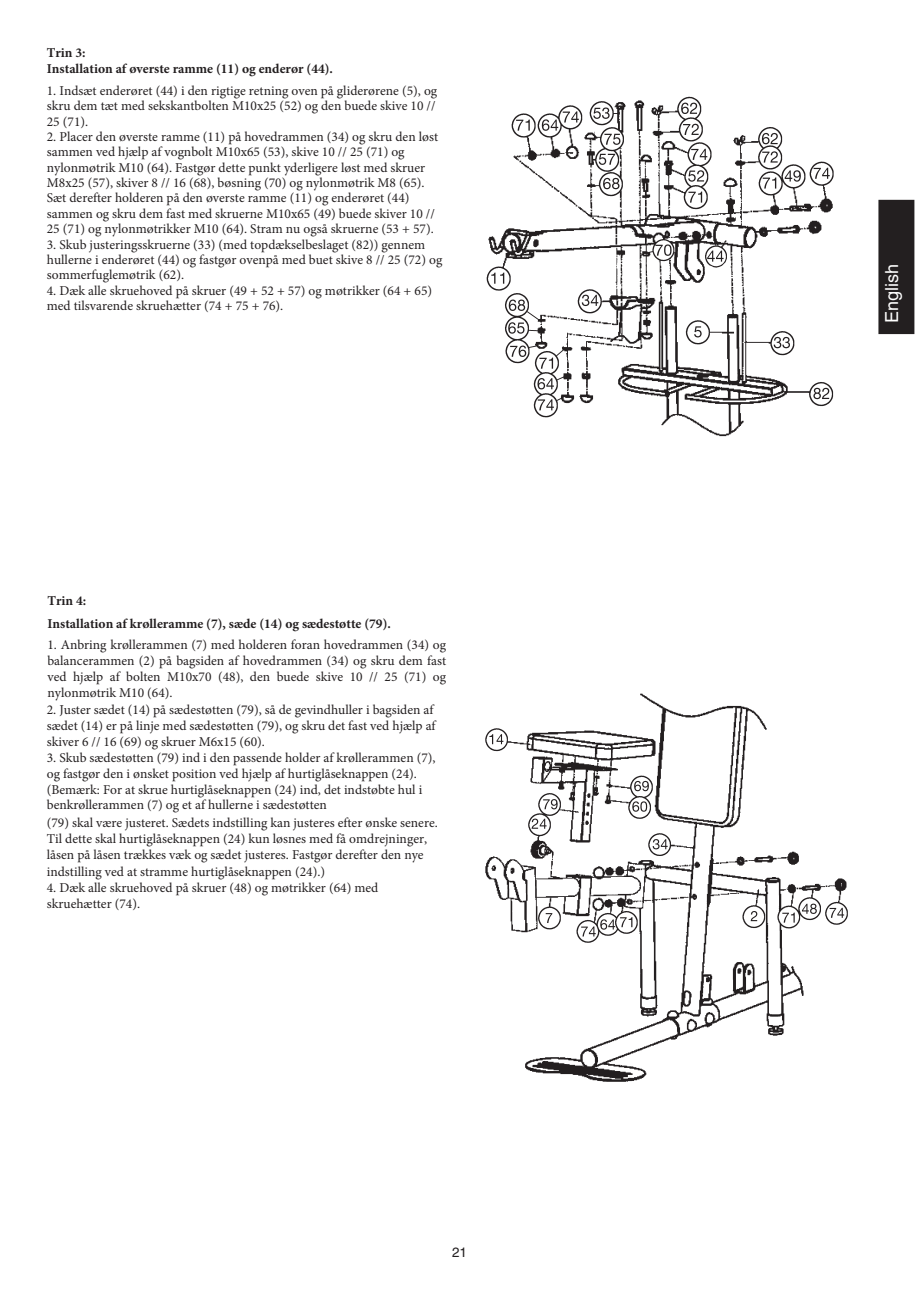
<style>
.page{position:relative;width:919px;height:1289px;background:#fff}
.page>*{position:absolute;margin:0;border:0;box-sizing:border-box;transform-origin:0 0}
.t1{font:18px "Helvetica";color:#fff}
.t2{font:13.5px/15.3px "Minion Pro";color:#231f20}
.t3{font:700 13.5px/16.2px "Minion Pro";color:#231f20}
.t4{font:13.5px "Helvetica";color:#231f20}
</style>
<div class="page">
<img style="left:486px;top:96px;width:348px;height:341px">
<img style="left:485px;top:693px;width:363px;height:389px">
<div style="left:878px;top:200px;width:35px;height:133px;background:#231f20"></div>
<div style="left:878px;top:200px;width:36px;height:134px;border:1px solid #231f20"></div>
<p class="t3" style="left:47px;top:44px;width:288px">Trin 3:<br>Installation af øverste ramme (11) og enderør (44).</p>
<p class="t2" style="left:47px;top:83px;width:392px">1. Indsæt enderøret (44) i den rigtige retning oven på gliderørene (5), og skru dem tæt med sekskantbolten M10x25 (52) og den buede skive 10 //<br>25 (71).</p>
<p class="t2" style="left:47px;top:129px;width:393px">2. Placer den øverste ramme (11) på hovedrammen (34) og skru den løst sammen ved hjælp af vognbolt M10x65 (53), skive 10 // 25 (71) og nylonmøtrik M10 (64). Fastgør dette punkt yderligere løst med skruer M8x25 (57), skiver 8 // 16 (68), bøsning (70) og nylonmøtrik M8 (65).<br>Sæt derefter holderen på den øverste ramme (11) og enderøret (44) sammen og skru dem fast med skruerne M10x65 (49) buede skiver 10 // 25 (71) og nylonmøtrikker M10 (64). Stram nu også skruerne (53 + 57).</p>
<p class="t2" style="left:47px;top:237px;width:397px">3. Skub justeringsskruerne (33) (med topdækselbeslaget (82)) gennem hullerne i enderøret (44) og fastgør ovenpå med buet skive 8 // 25 (72) og sommerfuglemøtrik (62).</p>
<p class="t2" style="left:47px;top:283px;width:387px">4. Dæk alle skruehoved på skruer (49 + 52 + 57) og møtrikker (64 + 65) med tilsvarende skruehætter (74 + 75 + 76).</p>
<p class="t3" style="left:47px;top:589px;width:345px;line-height:22.8px">Trin 4:<br>Installation af krølleramme (7), sæde (14) og sædestøtte (79).</p>
<p class="t2" style="left:47px;top:637px;width:400px;line-height:15.9px;text-align:justify">1. Anbring krøllerammen (7) med holderen foran hovedrammen (34) og balancerammen (2) på bagsiden af hovedrammen (34) og skru dem fast ved hjælp af bolten M10x70 (48), den buede skive 10 // 25 (71) og nylonmøtrik M10 (64).</p>
<p class="t2" style="left:47px;top:701px;width:390px;line-height:15.9px">2. Juster sædet (14) på sædestøtten (79), så de gevindhuller i bagsiden af sædet (14) er på linje med sædestøtten (79), og skru det fast ved hjælp af skiver 6 // 16 (69) og skruer M6x15 (60).</p>
<p class="t2" style="left:47px;top:749px;width:390px;line-height:15.9px">3. Skub sædestøtten (79) ind i den passende holder af krøllerammen (7), og fastgør den i ønsket position ved hjælp af hurtiglåseknappen (24). (Bemærk: For at skrue hurtiglåseknappen (24) ind, det indstøbte hul i benkrøllerammen (7) og et af hullerne i sædestøtten</p>
<p class="t2" style="left:47px;top:815px;width:392px;line-height:16px">(79) skal være justeret. Sædets indstilling kan justeres efter ønske senere.<br>Til dette skal hurtiglåseknappen (24) kun løsnes med få omdrejninger, låsen på låsen trækkes væk og sædet justeres. Fastgør derefter den nye indstilling ved at stramme hurtiglåseknappen (24).)</p>
<p class="t2" style="left:47px;top:879px;width:333px;line-height:16px">4. Dæk alle skruehoved på skruer (48) og møtrikker (64) med skruehætter (74).</p>
<p class="t4" style="left:452px;top:1244px;width:17px">21</p>
<h1 class="t1" style="left:881px;top:323px;width:61px;rotate:-90deg">English</h1>
</div>
